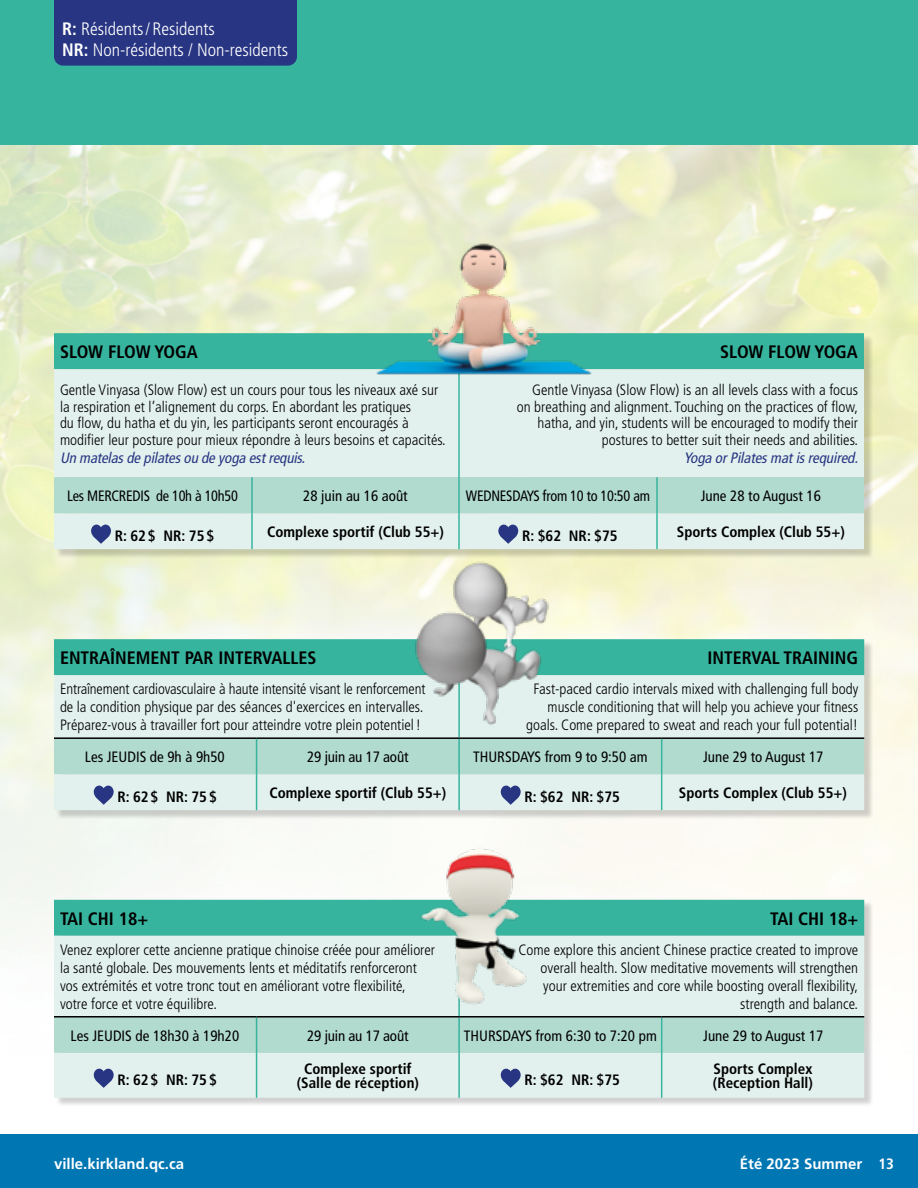
<style>
.page{position:relative;width:918px;height:1188px;background:#fff}
.page>*{position:absolute;margin:0;border:0;box-sizing:border-box;transform-origin:0 0}
.t1{font:700 condensed 18px "Frutiger LT Std";color:#000}
.t2{font:300 condensed 18px/21.6px "Frutiger LT Std";color:#fff}
.t3{font:300 condensed 15px/18px "Frutiger LT Std";color:#000}
.t4{font:700 condensed 15px/13.5px "Frutiger LT Std";color:#000;text-align:center}
.t5{font:condensed 15px "Frutiger LT Std";color:#000}
.t6{font:italic condensed 15px "Frutiger LT Std";color:#283583}
.t7{font:condensed 15px "Frutiger LT Std";color:#000;scale:.95 1}
.t8{font:700 15px "Frutiger LT Std";color:#fff}
.s1{font-weight:700}
.s2{font-stretch:condensed}
</style>
<div class="page">
<img style="left:0;top:145px;width:918px;height:798px">
<div style="left:0;top:1134px;width:918px;height:54px;background:#0076b3"></div>
<div style="left:0;top:0;width:918px;height:145px;background:#37b49e"></div>
<div style="left:55px;top:640px;width:818px;height:179px;background:#000;opacity:.18"></div>
<div style="left:54px;top:639px;width:810px;height:36px;background:#37b49e"></div>
<div style="left:54px;top:675px;width:810px;height:135px;background:#e2f1ed"></div>
<div style="left:54px;top:739px;width:810px;height:35px;background:#b2dbd0"></div>
<hr style="left:458px;top:675px;width:2px;height:62px;background:#37b49e">
<hr style="left:256px;top:739px;width:1px;height:35px;background:#37b49e">
<hr style="left:458px;top:739px;width:2px;height:35px;background:#37b49e">
<hr style="left:661px;top:739px;width:1px;height:35px;background:#37b49e">
<hr style="left:256px;top:774px;width:1px;height:36px;background:#37b49e">
<hr style="left:458px;top:774px;width:2px;height:36px;background:#37b49e">
<hr style="left:661px;top:774px;width:1px;height:36px;background:#37b49e">
<hr style="left:54px;top:737px;width:203px;height:2px;background:#000">
<hr style="left:257px;top:737px;width:202px;height:2px;background:#000">
<hr style="left:459px;top:737px;width:203px;height:2px;background:#000">
<hr style="left:662px;top:737px;width:202px;height:2px;background:#000">
<svg style="left:94px;top:786px;width:20px;height:19px"></svg>
<svg style="left:501px;top:786px;width:20px;height:19px"></svg>
<img style="left:394px;top:558px;width:174px;height:173px">
<div style="left:54px;top:0;width:243px;height:66px;background:#283583"></div>
<div style="left:55px;top:334px;width:818px;height:224px;background:#000;opacity:.18"></div>
<div style="left:54px;top:333px;width:810px;height:36px;background:#37b49e"></div>
<div style="left:54px;top:369px;width:810px;height:180px;background:#e2f1ed"></div>
<div style="left:54px;top:477px;width:810px;height:36px;background:#b2dbd0"></div>
<hr style="left:458px;top:369px;width:2px;height:108px;background:#37b49e">
<hr style="left:251px;top:477px;width:2px;height:36px;background:#37b49e">
<hr style="left:458px;top:477px;width:2px;height:36px;background:#37b49e">
<hr style="left:656px;top:477px;width:2px;height:36px;background:#37b49e">
<hr style="left:251px;top:513px;width:2px;height:36px;background:#37b49e">
<hr style="left:458px;top:513px;width:2px;height:36px;background:#37b49e">
<hr style="left:656px;top:513px;width:2px;height:36px;background:#37b49e">
<svg style="left:91px;top:525px;width:20px;height:19px"></svg>
<svg style="left:498px;top:525px;width:20px;height:19px"></svg>
<img style="left:345px;top:211px;width:276px;height:208px">
<div style="left:55px;top:901px;width:818px;height:205px;background:#000;opacity:.18"></div>
<div style="left:54px;top:900px;width:810px;height:36px;background:#37b49e"></div>
<div style="left:54px;top:936px;width:810px;height:162px;background:#e2f1ed"></div>
<div style="left:54px;top:1018px;width:810px;height:35px;background:#b2dbd0"></div>
<hr style="left:458px;top:936px;width:2px;height:80px;background:#37b49e">
<hr style="left:256px;top:1018px;width:1px;height:35px;background:#37b49e">
<hr style="left:458px;top:1018px;width:2px;height:35px;background:#37b49e">
<hr style="left:661px;top:1018px;width:1px;height:35px;background:#37b49e">
<hr style="left:256px;top:1053px;width:1px;height:45px;background:#37b49e">
<hr style="left:458px;top:1053px;width:2px;height:45px;background:#37b49e">
<hr style="left:661px;top:1053px;width:1px;height:45px;background:#37b49e">
<hr style="left:54px;top:1016px;width:203px;height:2px;background:#000">
<hr style="left:257px;top:1016px;width:202px;height:2px;background:#000">
<hr style="left:459px;top:1016px;width:203px;height:2px;background:#000">
<hr style="left:662px;top:1016px;width:202px;height:2px;background:#000">
<svg style="left:94px;top:1069px;width:20px;height:19px"></svg>
<svg style="left:501px;top:1069px;width:20px;height:19px"></svg>
<img style="left:410px;top:843px;width:122px;height:162px">
<p class="t2" style="left:62px;top:18px;width:228px"><span class="s1">R:</span> Résidents/Residents<br><span class="s1">NR:</span> Non-résidents / Non-residents</p>
<p class="t1" style="left:60px;top:341px;width:139px">SLOW FLOW YOGA</p>
<p class="t1" style="left:720px;top:341px;width:139px">SLOW FLOW YOGA</p>
<p class="t3" style="left:60px;top:382px;width:387px;line-height:16.5px">Gentle Vinyasa (Slow Flow) est un cours pour tous les niveaux axé sur la respiration et l’alignement du corps. En abordant les pratiques<br>du flow, du hatha et du yin, les participants seront encouragés à modifier leur posture pour mieux répondre à leurs besoins et capacités.</p>
<p class="t6" style="left:60px;top:449px;width:250px">Un matelasdepilatesou deyoga estrequis.</p>
<p class="t3" style="left:517px;top:382px;width:343px;line-height:16.5px;text-align:right">Gentle Vinyasa (Slow Flow) is an all levels class with a focus on breathing and alignment. Touching on the practices of flow, hatha, and yin, students will be encouraged to modify their postures to better suit their needs and abilities.</p>
<p class="t6" style="left:684px;top:449px;width:179px">Yoga orPilatesmatisrequired.</p>
<p class="t7" style="left:67px;top:487px;width:181px">Les MERCREDIS de 10h à 10h50</p>
<p class="t5" style="left:303px;top:487px;width:106px">28 juin au 16 août</p>
<p class="t7" style="left:466px;top:487px;width:195px">WEDNESDAYS from 10 to 10:50 am</p>
<p class="t5" style="left:701px;top:487px;width:122px">June 28 to August 16</p>
<p class="t4" style="left:115px;top:529px;width:101px">R: 62$ NR: 75$</p>
<p class="t4" style="left:267px;top:525px;width:178px">Complexe sportif (Club 55+)</p>
<p class="t4" style="left:522px;top:529px;width:97px">R: $62 NR: $75</p>
<p class="t4" style="left:677px;top:525px;width:169px">Sports Complex (Club 55+)</p>
<p class="t1" style="left:60px;top:647px;width:258px">ENTRAÎNEMENT PAR INTERVALLES</p>
<p class="t1" style="left:708px;top:647px;width:152px">INTERVAL TRAINING</p>
<p class="t3" style="left:60px;top:680px;width:367px">Entraînement cardiovasculaire à haute intensité visant le renforcement de la condition physique par des séances d'exercices en intervalles.<br>Préparez-vous à travailler fort pour atteindre votre plein potentiel!</p>
<p class="t3" style="left:526px;top:680px;width:333px;text-align:right">Fast-paced cardio intervals mixed with challenging full body muscle conditioning that will help you achieve your fitness goals. Come prepared to sweat and reach your full potential!</p>
<p class="t5" style="left:85px;top:748px;width:141px">Les JEUDIS de 9h à 9h50</p>
<p class="t5" style="left:307px;top:748px;width:103px">29 juin au 17 août</p>
<p class="t5" style="left:473px;top:748px;width:176px">THURSDAYS from 9 to 9:50 am</p>
<p class="t5" style="left:703px;top:748px;width:122px">June 29 to August 17</p>
<p class="t4" style="left:118px;top:790px;width:101px">R: 62$ NR: 75$</p>
<p class="t4" style="left:269px;top:786px;width:178px">Complexe sportif (Club 55+)</p>
<p class="t4" style="left:525px;top:790px;width:97px">R: $62 NR: $75</p>
<p class="t4" style="left:679px;top:786px;width:169px">Sports Complex (Club 55+)</p>
<p class="t1" style="left:60px;top:908px;width:90px">TAI CHI 18+</p>
<p class="t1" style="left:770px;top:908px;width:90px">TAI CHI 18+</p>
<p class="t3" style="left:60px;top:941px;width:377px">Venez explorer cette ancienne pratique chinoise créée pour améliorer la santé globale. Des mouvements lents et méditatifs renforceront vos extrémités et votre tronc tout en améliorant votre flexibilité, votre force et votre équilibre.</p>
<p class="t3" style="left:518px;top:941px;width:341px;text-align:right">Come explore this ancient Chinese practice created to improve overall health. Slow meditative movements will strengthen your extremities and core while boosting overall flexibility, strength and balance.</p>
<p class="t5" style="left:71px;top:1027px;width:170px">Les JEUDIS de 18h30 à 19h20</p>
<p class="t5" style="left:307px;top:1027px;width:103px">29 juin au 17 août</p>
<p class="t5" style="left:464px;top:1027px;width:194px">THURSDAYS from 6:30 to 7:20 pm</p>
<p class="t5" style="left:703px;top:1027px;width:122px">June 29 to August 17</p>
<p class="t4" style="left:118px;top:1073px;width:101px">R: 62$ NR: 75$</p>
<p class="t4" style="left:297px;top:1062px;width:124px">Complexe sportif (Salle de réception)</p>
<p class="t4" style="left:525px;top:1073px;width:97px">R: $62 NR: $75</p>
<p class="t4" style="left:713px;top:1062px;width:102px;text-align:left">Sports Complex (Reception Hall)</p>
<p class="t8" style="left:54px;top:1155px;width:132px">ville.kirkland.qc.ca</p>
<p class="t8" style="left:740px;top:1155px;width:156px">Été 2023 Summer <span class="s2">13</span></p>
</div>
